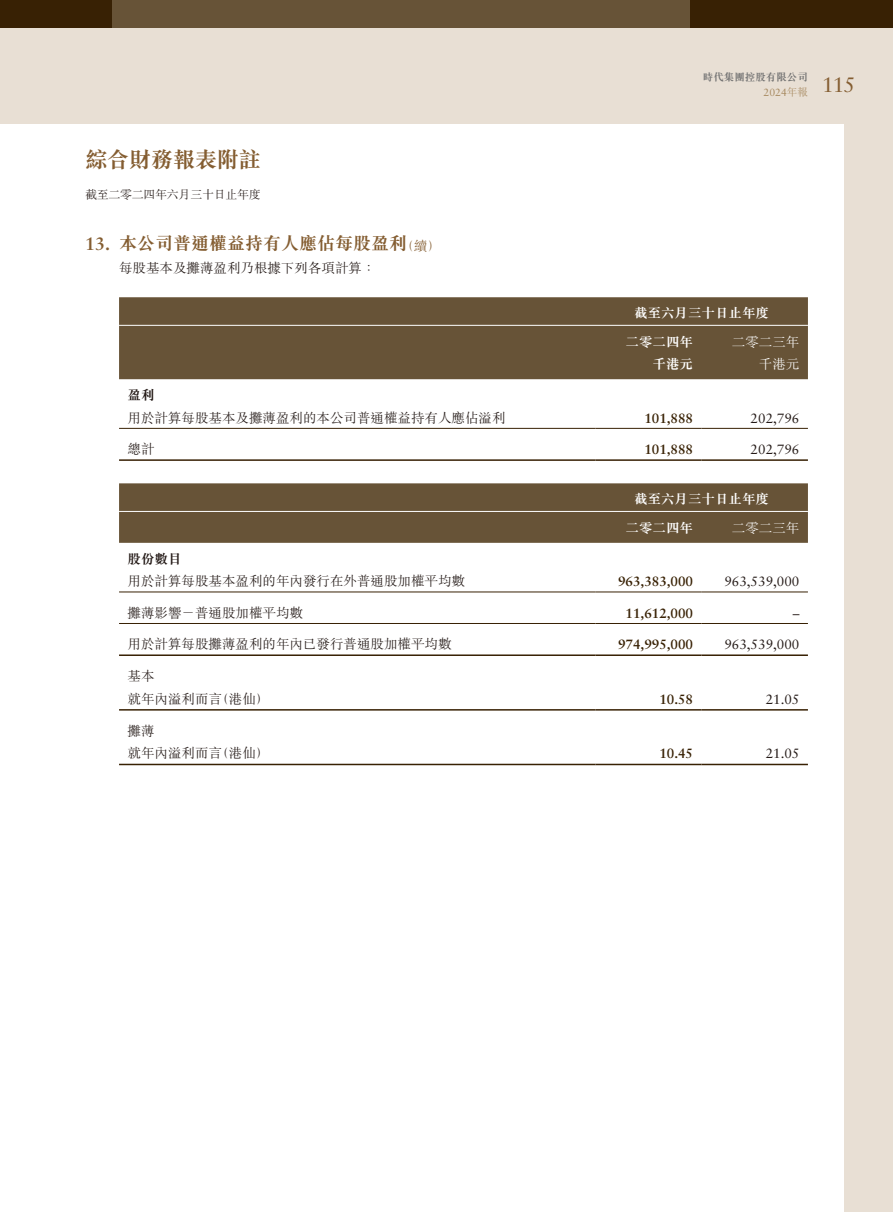
<style>
.page{position:relative;width:893px;height:1212px;background:#e8dfd4}
.page>*{position:absolute;margin:0;border:0;box-sizing:border-box;transform-origin:0 0}
.t1{font:700 22.5px "M Sung HK";letter-spacing:-.025em;color:#845d31}
.t2{font:700 18px "M Sung HK";color:#845d31}
.t3{font:300 13.5px/22.5px "M Sung HK";color:#231916}
.t4{font:700 13.5px "Sabon LT Std";color:#382104}
.t5{font:13.5px "Sabon LT Std";color:#231916}
.t6{font:700 13.5px/28.5px "M Sung HK";color:#fff}
.t7{font:300 13.5px "M Sung HK";color:#fff}
.t8{font:700 13.5px "M Sung HK";color:#231916}
.t9{font:300 12px "M Sung HK";letter-spacing:-.025em;color:#231916}
.t10{font:700 10.5px "M Sung HK";color:#727272}
.t11{font:10.5px "Sabon LT Std";color:#a6885e}
.s1{font-family:"Sabon LT Std"}
.s2{font-weight:300;font-size:13.5px}
.s3{font-family:"M Sung HK";font-weight:300}
</style>
<div class="page">
<div style="left:0;top:0;width:893px;height:28px;background:#675337"></div>
<div style="left:0;top:0;width:112px;height:28px;background:#382104"></div>
<div style="left:690px;top:0;width:203px;height:28px;background:#382104"></div>
<div style="left:0;top:124px;width:844px;height:1088px;background:#fff"></div>
<div style="left:119px;top:297px;width:689px;height:82px;background:#675337"></div>
<hr style="left:119px;top:325px;width:689px;height:1px;background:#fff">
<hr style="left:119px;top:428px;width:476px;height:1px;background:#382104">
<hr style="left:595px;top:428px;width:107px;height:1px;background:#382104">
<hr style="left:702px;top:428px;width:106px;height:1px;background:#382104">
<hr style="left:119px;top:459px;width:476px;height:2px;background:#382104">
<hr style="left:595px;top:459px;width:107px;height:2px;background:#382104">
<hr style="left:702px;top:459px;width:106px;height:2px;background:#382104">
<div style="left:119px;top:483px;width:689px;height:60px;background:#675337"></div>
<hr style="left:119px;top:511px;width:689px;height:1px;background:#fff">
<hr style="left:119px;top:592px;width:476px;height:1px;background:#382104">
<hr style="left:595px;top:592px;width:107px;height:1px;background:#382104">
<hr style="left:702px;top:592px;width:106px;height:1px;background:#382104">
<hr style="left:119px;top:623px;width:476px;height:1px;background:#382104">
<hr style="left:595px;top:623px;width:107px;height:1px;background:#382104">
<hr style="left:702px;top:623px;width:106px;height:1px;background:#382104">
<hr style="left:119px;top:654px;width:476px;height:2px;background:#382104">
<hr style="left:595px;top:654px;width:107px;height:2px;background:#382104">
<hr style="left:702px;top:654px;width:106px;height:2px;background:#382104">
<hr style="left:119px;top:709px;width:476px;height:2px;background:#382104">
<hr style="left:595px;top:709px;width:107px;height:2px;background:#382104">
<hr style="left:702px;top:709px;width:106px;height:2px;background:#382104">
<hr style="left:119px;top:764px;width:476px;height:1px;background:#382104">
<hr style="left:595px;top:764px;width:107px;height:1px;background:#382104">
<hr style="left:702px;top:764px;width:106px;height:1px;background:#382104">
<h1 class="t1" style="left:85px;top:144px;width:178px">綜合財務報表附註</h1>
<p class="t9" style="left:85px;top:186px;width:177px">截至二零二四年六月三十日止年度</p>
<h2 class="t2" style="left:85px;top:231px;width:357px"><span class="s1">13.</span> 本公司普通權益持有人應佔每股盈利<span class="s2">（續）</span></h2>
<p class="t3" style="left:119px;top:256px;width:258px">每股基本及攤薄盈利乃根據下列各項計算：</p>
<p class="t10" style="left:703px;top:69px;width:106px">時代集團控股有限公司</p>
<p class="t11" style="left:764px;top:86px;width:93px">2024<span class="s3">年報</span> <sup>115</sup></p>
<p class="t6" style="left:626px;top:298px;width:145px;text-indent:8px">截至六月三十日止年度二零二四年</p>
<p class="t7" style="left:732px;top:332px;width:69px">二零二三年</p>
<p class="t6" style="left:653px;top:349px;width:42px">千港元</p>
<p class="t7" style="left:759px;top:354px;width:42px">千港元</p>
<p class="t8" style="left:128px;top:386px;width:28px">盈利</p>
<p class="t3" style="left:128px;top:406px;width:379px">用於計算每股基本及攤薄盈利的本公司普通權益持有人應佔溢利</p>
<p class="t4" style="left:644px;top:409px;width:50px">101,888</p>
<p class="t5" style="left:751px;top:410px;width:50px">202,796</p>
<p class="t3" style="left:128px;top:437px;width:28px">總計</p>
<p class="t4" style="left:644px;top:441px;width:50px">101,888</p>
<p class="t5" style="left:751px;top:441px;width:50px">202,796</p>
<p class="t6" style="left:626px;top:484px;width:145px;text-indent:8px">截至六月三十日止年度二零二四年</p>
<p class="t7" style="left:732px;top:518px;width:69px">二零二三年</p>
<p class="t8" style="left:128px;top:549px;width:55px">股份數目</p>
<p class="t3" style="left:128px;top:569px;width:339px">用於計算每股基本盈利的年內發行在外普通股加權平均數</p>
<p class="t4" style="left:618px;top:573px;width:77px">963,383,000</p>
<p class="t5" style="left:724px;top:573px;width:77px">963,539,000</p>
<p class="t3" style="left:128px;top:601px;width:177px">攤薄影響－普通股加權平均數</p>
<p class="t4" style="left:626px;top:604px;width:69px">11,612,000</p>
<p class="t5" style="left:793px;top:605px;width:8px">–</p>
<p class="t3" style="left:128px;top:632px;width:325px">用於計算每股攤薄盈利的年內已發行普通股加權平均數</p>
<p class="t4" style="left:618px;top:636px;width:77px">974,995,000</p>
<p class="t5" style="left:724px;top:636px;width:77px">963,539,000</p>
<p class="t3" style="left:128px;top:664px;width:143px">基本<br>就年內溢利而言（港仙）</p>
<p class="t4" style="left:659px;top:691px;width:35px">10.58</p>
<p class="t5" style="left:766px;top:691px;width:35px">21.05</p>
<p class="t3" style="left:128px;top:719px;width:143px">攤薄<br>就年內溢利而言（港仙）</p>
<p class="t4" style="left:659px;top:745px;width:35px">10.45</p>
<p class="t5" style="left:766px;top:746px;width:35px">21.05</p>
</div>
